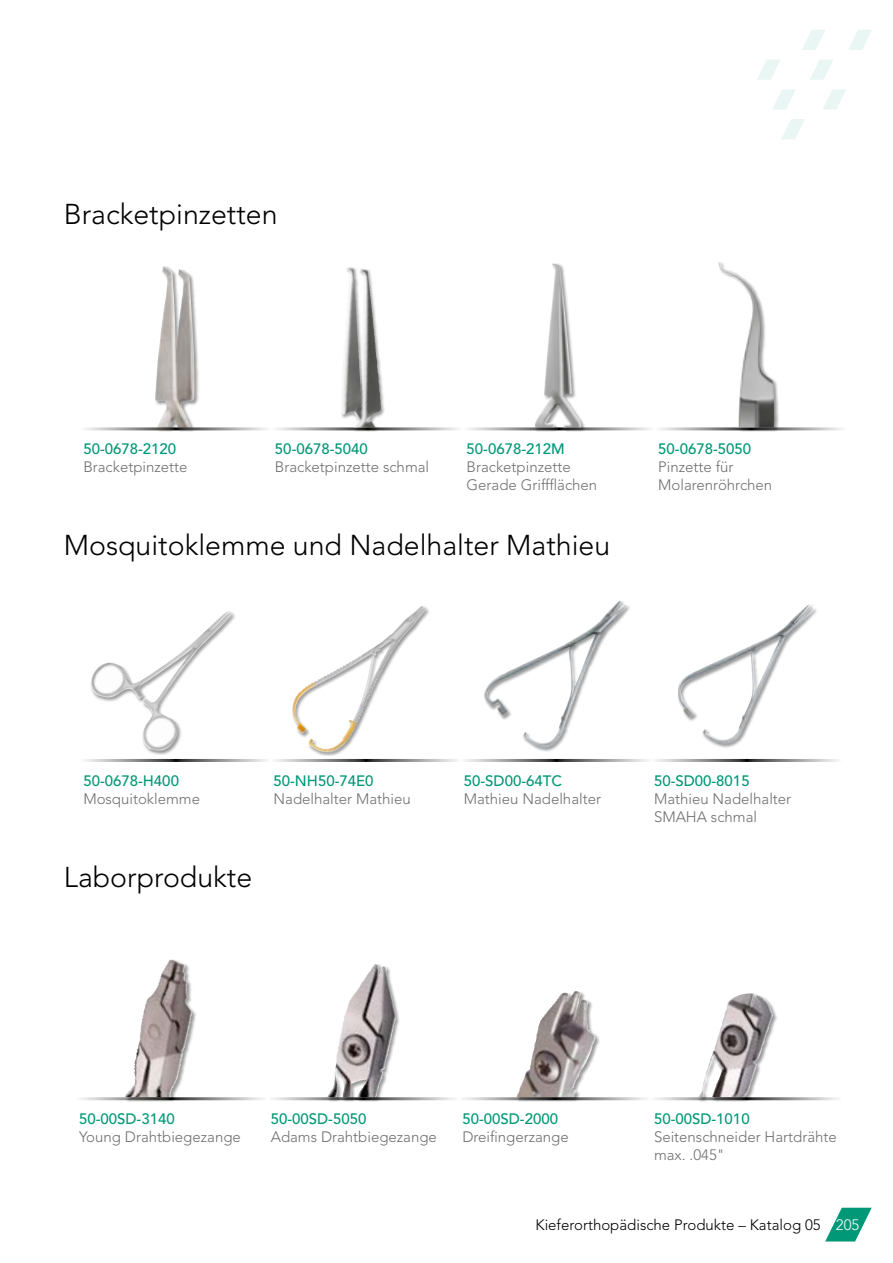
<style>
.page{position:relative;width:893px;height:1263px;background:#fff}
.page>*{position:absolute;margin:0;border:0;box-sizing:border-box;transform-origin:0 0}
.Titres_pour_TDM{font:300 28.5px "Avenir LT Std";color:#000}
.Légende_produits{font:300 15px/18px "Avenir LT Std";color:#706f6f}
.Sous_sous_titres{font:500 15px "Avenir LT Std";color:#009877}
.t1{font:300 15px "Avenir LT Std";color:#000}
.s1{color:#fff}
</style>
<div class="page">
<svg style="left:825px;top:1208px;width:47px;height:33px"></svg>
<svg style="left:802px;top:30px;width:23px;height:20px"></svg>
<svg style="left:757px;top:60px;width:23px;height:20px"></svg>
<svg style="left:773px;top:89px;width:23px;height:21px"></svg>
<svg style="left:848px;top:30px;width:24px;height:20px"></svg>
<svg style="left:810px;top:60px;width:23px;height:20px"></svg>
<svg style="left:823px;top:89px;width:23px;height:21px"></svg>
<svg style="left:782px;top:119px;width:23px;height:20px"></svg>
<div style="left:90px;top:610px;width:146px;height:144px;background:#000;opacity:.4"></div>
<img style="left:90px;top:611px;width:142px;height:141px">
<div style="left:292px;top:606px;width:138px;height:150px;background:#000;opacity:.4"></div>
<img style="left:292px;top:606px;width:130px;height:143px">
<img style="left:678px;top:606px;width:135px;height:139px">
<div style="left:484px;top:600px;width:147px;height:151px;background:#000;opacity:.4"></div>
<img style="left:484px;top:601px;width:136px;height:140px">
<div style="left:154px;top:265px;width:45px;height:167px;background:#000;opacity:.4"></div>
<img style="left:155px;top:266px;width:39px;height:161px">
<hr style="left:79px;top:427px;width:192px;height:3px;background:#fff">
<div style="left:341px;top:267px;width:44px;height:165px;background:#000;opacity:.4"></div>
<img style="left:341px;top:267px;width:41px;height:160px">
<div style="left:535px;top:264px;width:51px;height:168px;background:#000;opacity:.4"></div>
<img style="left:535px;top:263px;width:46px;height:164px">
<div style="left:719px;top:262px;width:60px;height:170px;background:#000;opacity:.4"></div>
<img style="left:718px;top:262px;width:56px;height:165px">
<div style="left:125px;top:959px;width:72px;height:142px;background:#000;opacity:.4"></div>
<img style="left:125px;top:959px;width:46px;height:137px">
<div style="left:327px;top:963px;width:73px;height:138px;background:#000;opacity:.4"></div>
<img style="left:327px;top:964px;width:69px;height:133px">
<div style="left:698px;top:993px;width:79px;height:108px;background:#000;opacity:.4"></div>
<img style="left:698px;top:993px;width:75px;height:104px">
<div style="left:517px;top:990px;width:82px;height:111px;background:#000;opacity:.4"></div>
<img style="left:516px;top:991px;width:80px;height:106px">
<p class="Titres_pour_TDM" style="left:64px;top:197px;width:215px">Bracketpinzetten</p>
<p class="Sous_sous_titres" style="left:83px;top:440px;width:94px">50-0678-2120</p>
<p class="Légende_produits" style="left:83px;top:458px;width:106px">Bracketpinzette</p>
<p class="Sous_sous_titres" style="left:275px;top:440px;width:94px">50-0678-5040</p>
<p class="Légende_produits" style="left:275px;top:458px;width:156px">Bracketpinzette schmal</p>
<p class="Sous_sous_titres" style="left:467px;top:440px;width:100px">50-0678-212M</p>
<p class="Légende_produits" style="left:467px;top:458px;width:132px">Bracketpinzette<br>Gerade Griffflächen</p>
<p class="Titres_pour_TDM" style="left:64px;top:529px;width:548px">Mosquitoklemme und Nadelhalter Mathieu</p>
<p class="Sous_sous_titres" style="left:658px;top:440px;width:94px">50-0678-5050</p>
<p class="Légende_produits" style="left:658px;top:458px;width:115px">Pinzette für<br>Molarenröhrchen</p>
<p class="Sous_sous_titres" style="left:83px;top:772px;width:97px">50-0678-H400</p>
<p class="Légende_produits" style="left:83px;top:789px;width:118px">Mosquitoklemme</p>
<p class="Sous_sous_titres" style="left:274px;top:772px;width:102px">50-NH50-74E0</p>
<p class="Légende_produits" style="left:274px;top:789px;width:139px">Nadelhalter Mathieu</p>
<p class="Titres_pour_TDM" style="left:64px;top:861px;width:190px">Laborprodukte</p>
<p class="Sous_sous_titres" style="left:464px;top:772px;width:100px">50-SD00-64TC</p>
<p class="Légende_produits" style="left:464px;top:789px;width:139px">Mathieu Nadelhalter</p>
<p class="Sous_sous_titres" style="left:654px;top:772px;width:97px">50-SD00-8015</p>
<p class="Légende_produits" style="left:654px;top:789px;width:139px">Mathieu Nadelhalter<br>SMAHA schmal</p>
<p class="Sous_sous_titres" style="left:79px;top:1110px;width:97px">50-00SD-3140</p>
<p class="Légende_produits" style="left:79px;top:1128px;width:163px">Young Drahtbiegezange</p>
<p class="Sous_sous_titres" style="left:271px;top:1110px;width:97px">50-00SD-5050</p>
<p class="Légende_produits" style="left:271px;top:1128px;width:168px">Adams Drahtbiegezange</p>
<p class="Sous_sous_titres" style="left:462px;top:1110px;width:97px">50-00SD-2000</p>
<p class="Légende_produits" style="left:462px;top:1128px;width:108px">Dreifingerzange</p>
<p class="Sous_sous_titres" style="left:654px;top:1110px;width:97px">50-00SD-1010</p>
<p class="Légende_produits" style="left:654px;top:1128px;width:184px">Seitenschneider Hartdrähte max. .045"</p>
<p class="t1" style="left:535px;top:1216px;width:325px">Kieferorthopädische Produkte – Katalog 05 <span class="s1">205</span></p>
</div>
